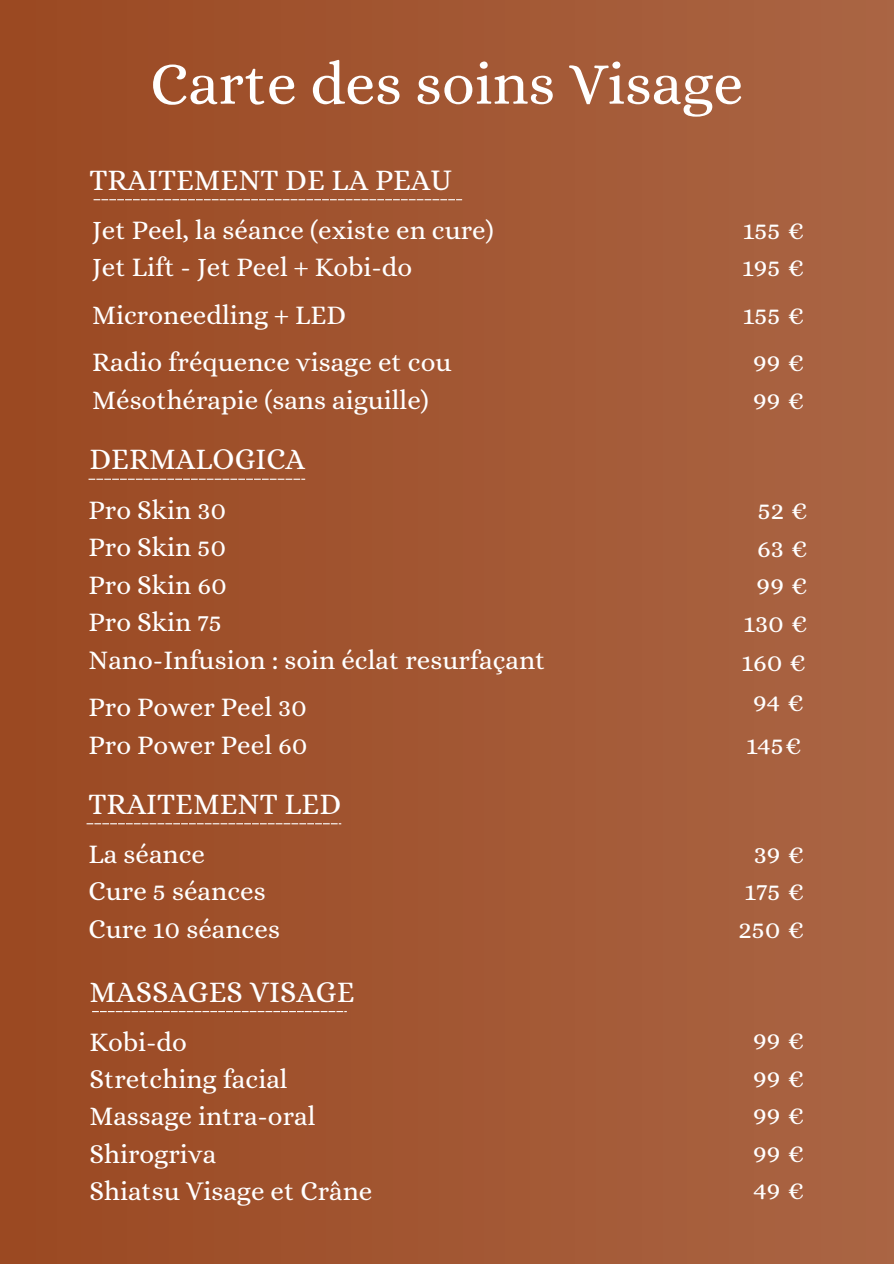
<style>
.page{position:relative;width:894px;height:1264px;background:#fff}
.page>*{position:absolute;margin:0;border:0;box-sizing:border-box;transform-origin:0 0}
.t1{font:60px "Alice";color:#fff}
.t2{font:30px "Alice";color:#fff}
.t3{font:27px "Alice";color:#fff}
</style>
<div class="page">
<div style="left:0;top:0;width:893px;height:1263px;background:linear-gradient(to right,#9b4922,#aa6544)"></div>
<svg style="left:93px;top:199px;width:369px;height:1px"></svg>
<svg style="left:88px;top:478px;width:217px;height:2px"></svg>
<svg style="left:86px;top:823px;width:255px;height:1px"></svg>
<svg style="left:92px;top:1011px;width:255px;height:1px"></svg>
<h1 class="t1" style="left:150px;top:49px;width:594px">Carte des soins Visage</h1>
<h2 class="t2" style="left:89px;top:162px;width:364px">TRAITEMENT DE LA PEAU</h2>
<p class="t3" style="left:92px;top:214px;width:403px">Jet Peel, la séance (existe en cure)</p>
<p class="t3" style="left:92px;top:252px;width:322px">Jet Lift - Jet Peel + Kobi-do</p>
<p class="t3" style="left:92px;top:299px;width:255px">Microneedling + LED</p>
<p class="t3" style="left:92px;top:347px;width:361px">Radio fréquence visage et cou</p>
<p class="t3" style="left:92px;top:384px;width:338px">Mésothérapie (sans aiguille)</p>
<h2 class="t2" style="left:89px;top:442px;width:217px">DERMALOGICA</h2>
<p class="t3" style="left:88px;top:494px;width:139px">Pro Skin 30</p>
<p class="t3" style="left:88px;top:531px;width:139px">Pro Skin 50</p>
<p class="t3" style="left:88px;top:569px;width:140px">Pro Skin 60</p>
<p class="t3" style="left:88px;top:606px;width:135px">Pro Skin 75</p>
<p class="t3" style="left:88px;top:644px;width:458px">Nano-Infusion : soin éclat resurfaçant</p>
<p class="t3" style="left:88px;top:691px;width:220px">Pro Power Peel 30</p>
<p class="t3" style="left:88px;top:729px;width:220px">Pro Power Peel 60</p>
<p class="t2" style="left:88px;top:786px;width:254px">TRAITEMENT LED</p>
<p class="t3" style="left:88px;top:838px;width:118px">La séance</p>
<p class="t3" style="left:88px;top:875px;width:179px">Cure 5 séances</p>
<h2 class="t3" style="left:88px;top:913px;width:193px">Cure 10 séances</h2>
<p class="t2" style="left:89px;top:974px;width:266px">MASSAGES VISAGE</p>
<p class="t3" style="left:89px;top:1026px;width:99px">Kobi-do</p>
<p class="t3" style="left:89px;top:1063px;width:200px">Stretching facial</p>
<h2 class="t3" style="left:89px;top:1100px;width:227px">Massage intra-oral</h2>
<p class="t3" style="left:89px;top:1137px;width:128px">Shirogriva</p>
<p class="t3" style="left:89px;top:1175px;width:284px">Shiatsu Visage et Crâne</p>
<p class="t3" style="left:742px;top:214px;width:63px">155 €</p>
<p class="t3" style="left:742px;top:252px;width:63px">195 €</p>
<p class="t3" style="left:742px;top:299px;width:63px">155 €</p>
<p class="t3" style="left:753px;top:347px;width:53px">99 €</p>
<p class="t3" style="left:753px;top:384px;width:53px">99 €</p>
<p class="t3" style="left:757px;top:494px;width:51px">52 €</p>
<p class="t3" style="left:757px;top:532px;width:52px">63 €</p>
<p class="t3" style="left:756px;top:569px;width:53px">99 €</p>
<p class="t3" style="left:743px;top:607px;width:66px">130 €</p>
<p class="t3" style="left:741px;top:647px;width:66px">160 €</p>
<p class="t3" style="left:753px;top:686px;width:52px">94 €</p>
<p class="t3" style="left:745px;top:729px;width:57px">145€</p>
<p class="t3" style="left:753px;top:838px;width:52px">39 €</p>
<p class="t3" style="left:744px;top:875px;width:61px">175 €</p>
<p class="t3" style="left:738px;top:913px;width:67px">250 €</p>
<p class="t3" style="left:753px;top:1024px;width:53px">99 €</p>
<p class="t3" style="left:753px;top:1062px;width:53px">99 €</p>
<p class="t3" style="left:753px;top:1099px;width:53px">99 €</p>
<p class="t3" style="left:753px;top:1137px;width:53px">99 €</p>
<p class="t3" style="left:753px;top:1174px;width:52px">49 €</p>
</div>
